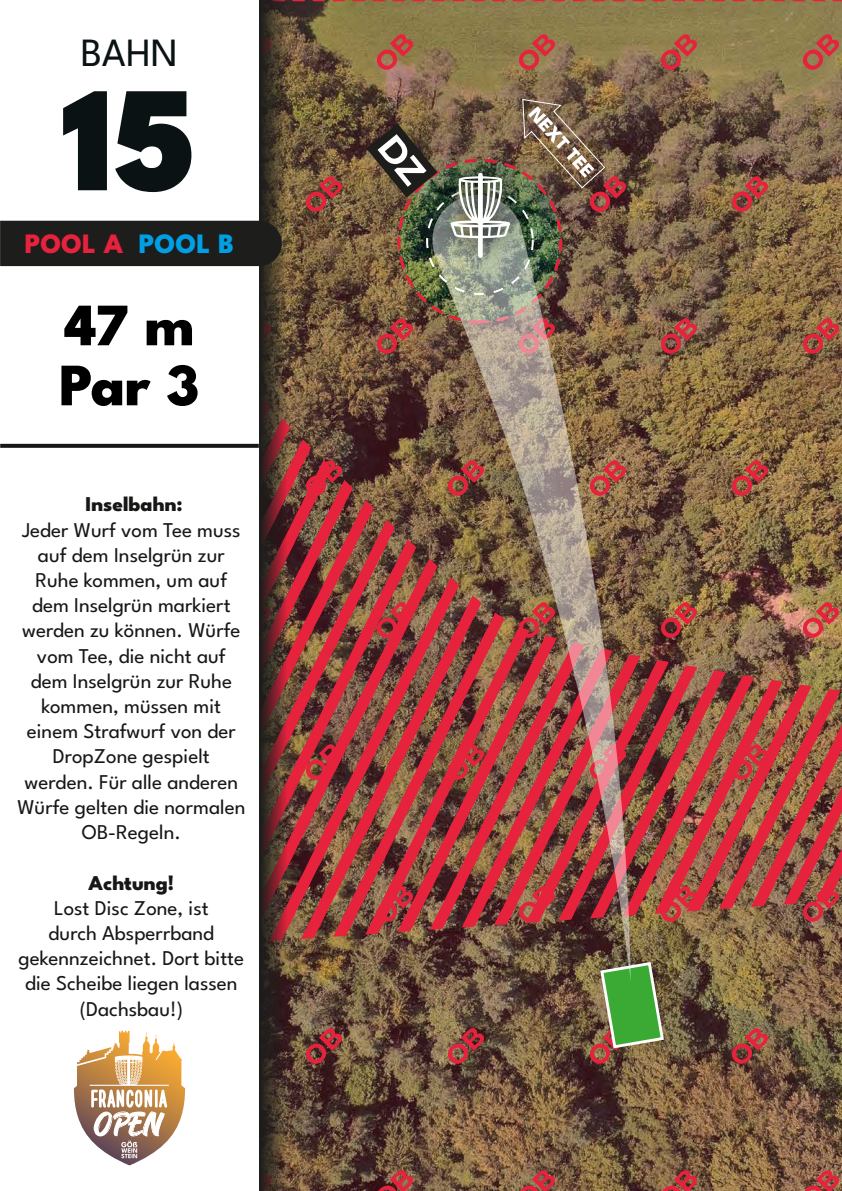
<style>
.page{position:relative;width:842px;height:1191px;background:#fff}
.page>*{position:absolute;margin:0;border:0;box-sizing:border-box;transform-origin:0 0}
.t1{font:900 150px "League Spartan";color:#0b1213}
.t2{font:800 60px/60px "League Spartan";color:#000}
.t3{font:40px "League Spartan";color:#0b1213}
.t4{font:800 28px "League Spartan";letter-spacing:-.005em;color:#e6223d}
.t5{font:21px/25.2px "League Spartan";color:#181716;text-align:center}
.t6{font:800 21px "League Spartan";color:#181716}
.s1{color:#009fe3}
</style>
<div class="page">
<img style="left:287px;top:0;width:555px;height:1191px">
<img style="left:287px;top:382px;width:555px;height:561px">
<svg style="left:599px;top:960px;width:66px;height:90px;background:#649a4f"></svg>
<img style="left:432px;top:195px;width:199px;height:787px">
<img style="left:415px;top:138px;width:130px;height:155px">
<svg style="left:450px;top:173px;width:60px;height:85px"></svg>
<img style="left:522px;top:98px;width:84px;height:91px">
<svg style="left:133px;top:1127px;width:22px;height:8px"></svg>
<svg style="left:259px;top:0;width:28px;height:1191px;background:#4d3129"></svg>
<div style="left:0;top:221px;width:282px;height:45px;background:#1d1d1b"></div>
<svg style="left:0;top:444px;width:259px;height:4px"></svg>
<img style="left:367px;top:123px;width:70px;height:74px">
<h3 class="t3" style="left:81px;top:23px;width:99px">BAHN</h3>
<h1 class="t1" style="left:63px;top:31px;width:135px">15</h1>
<h3 class="t4" style="left:25px;top:223px;width:211px">POOL A <span class="s1">POOL B</span></h3>
<h2 class="t2" style="left:59px;top:290px;width:142px">47 m<br>Par 3</h2>
<p class="t6" style="left:85px;top:489px;width:99px">Inselbahn:</p>
<p class="t5" style="left:17px;top:515px;width:230px">Jeder Wurf vom Tee muss auf dem Inselgrün zur<br>Ruhe kommen, um auf dem Inselgrün markiert werden zu können. Würfe vom Tee, die nicht auf dem Inselgrün zur Ruhe kommen, müssen mit einem Strafwurf von der<br>DropZone gespielt werden. Für alle anderen<br>Würfe gelten die normalen<br>OB-Regeln.</p>
<p class="t6" style="left:89px;top:867px;width:87px">Achtung!</p>
<p class="t5" style="left:19px;top:893px;width:227px">Lost Disc Zone, ist<br>durch Absperrband gekennzeichnet. Dort bitte die Scheibe liegen lassen (Dachsbau!)</p>
</div>
